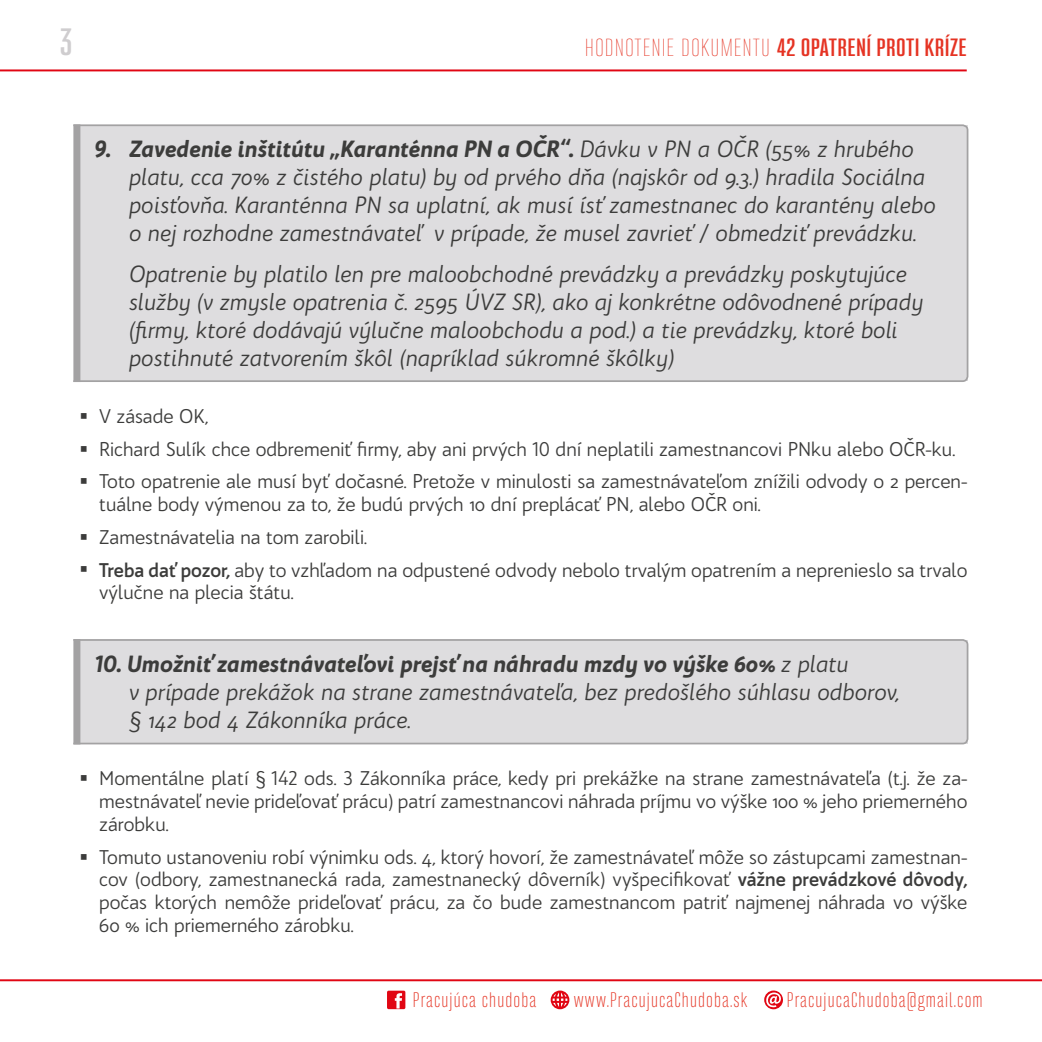
<style>
.page{position:relative;width:1042px;height:1042px;background:#fff}
.page>*{position:absolute;margin:0;border:0;box-sizing:border-box;transform-origin:0 0}
.t1{font:700 33.25px "Bw Stretch";color:#cfcdcf}
.t2{font:italic 22.75px/28px "Bw Quinta Pro";color:#3c3c3b}
.t3{font:700 21.88px "Bw Stretch";letter-spacing:.02em;color:#e53323;scale:1.1 1}
.t4{font:19.25px/22.8px "Bw Quinta Pro";color:#3c3c3b}
.t5{font:300 18.55px "Bw Stretch";letter-spacing:.06em;color:#e53323}
.s1{font-weight:100}
.s2{font-weight:900}
.s3{font-weight:700}
</style>
<div class="page">
<hr style="left:0;top:979px;width:1042px;height:2px;background:#e10613">
<hr style="left:0;top:69px;width:966px;height:2px;background:#e10613">
<svg style="left:551px;top:990px;width:18px;height:19px"></svg>
<svg style="left:764px;top:990px;width:19px;height:19px"></svg>
<svg style="left:387px;top:990px;width:18px;height:19px"></svg>
<div style="left:73px;top:124px;width:896px;height:258px;background:#dedddf"></div>
<div style="left:73px;top:639px;width:896px;height:106px;background:#dedddf"></div>
<h1 class="t1" style="left:60px;top:20px;width:15px">3</h1>
<p class="t3" style="left:585px;top:33px;width:348px"><span class="s1">HODNOTENIE DOKUMENTU</span> 42 OPATRENÍ PROTI KRÍZE</p>
<p class="t2" style="left:129px;top:135px;width:808px;text-indent:-35px"><span class="s2">9. Zavedenie inštitútu „Karanténna PN a OČR“.</span> Dávku v PN a OČR (55% z hrubého platu, cca 70% z čistého platu) by od prvého dňa (najskôr od 9.3.) hradila Sociálna poisťovňa. Karanténna PN sa uplatní, ak musí ísť zamestnanec do karantény alebo o nej rozhodne zamestnávateľ v prípade, že musel zavrieť / obmedziť prevádzku.</p>
<p class="t2" style="left:129px;top:259px;width:796px">Opatrenie by platilo len pre maloobchodné prevádzky a prevádzky poskytujúce služby (v zmysle opatrenia č. 2595 ÚVZ SR), ako aj konkrétne odôvodnené prípady (firmy, ktoré dodávajú výlučne maloobchodu a pod.) a tie prevádzky, ktoré boli postihnuté zatvorením škôl (napríklad súkromné škôlky)</p>
<p class="t4" style="left:99px;top:400px;width:870px;line-height:32.7px">V zásade OK,<br>Richard Sulík chce odbremeniť firmy, aby ani prvých 10 dní neplatili zamestnancovi PNku alebo OČR-ku.<br>Toto opatrenie ale musí byť dočasné. Pretože v minulosti sa zamestnávateľom znížili odvody o 2 percen-</p>
<p class="t4" style="left:99px;top:488px;width:870px;line-height:32.7px">tuálne body výmenou za to, že budú prvých 10 dní preplácať PN, alebo OČR oni.<br>Zamestnávatelia na tom zarobili.<br><span class="s3">Treba dať pozor,</span> aby to vzhľadom na odpustené odvody nebolo trvalým opatrením a neprenieslo sa trvalo</p>
<p class="t4" style="left:99px;top:581px;width:196px">výlučne na plecia štátu.</p>
<p class="t2" style="left:129px;top:650px;width:772px;text-indent:-35px"><span class="s2">10. Umožniť zamestnávateľovi prejsť na náhradu mzdy vo výške 60%</span> z platu<br>v prípade prekážok na strane zamestnávateľa, bez predošlého súhlasu odborov, § 142 bod 4 Zákonníka práce.</p>
<p class="t4" style="left:99px;top:767px;width:870px;text-align:justify">Momentálne platí § 142 ods. 3 Zákonníka práce, kedy pri prekážke na strane zamestnávateľa (t.j. že za&shy;mestnávateľ nevie prideľovať prácu) patrí zamestnancovi náhrada príjmu vo výške 100 % jeho priemerného zárobku.</p>
<p class="t4" style="left:99px;top:845px;width:870px;text-align:justify">Tomuto ustanoveniu robí výnimku ods. 4, ktorý hovorí, že zamestnávateľ môže so zástupcami zamestnan&shy;cov (odbory, zamestnanecká rada, zamestnanecký dôverník) vyšpecifikovať <span class="s3">vážne prevádzkové dôvody, </span>počas ktorých nemôže prideľovať prácu, za čo bude zamestnancom patriť najmenej náhrada vo výške 60 % ich priemerného zárobku.</p>
<p class="t5" style="left:413px;top:988px;width:125px">Pracujúca chudoba</p>
<p class="t5" style="left:574px;top:988px;width:175px">www.PracujucaChudoba.sk</p>
<p class="t5" style="left:787px;top:988px;width:197px">PracujucaChudoba@gmail.com</p>
</div>
